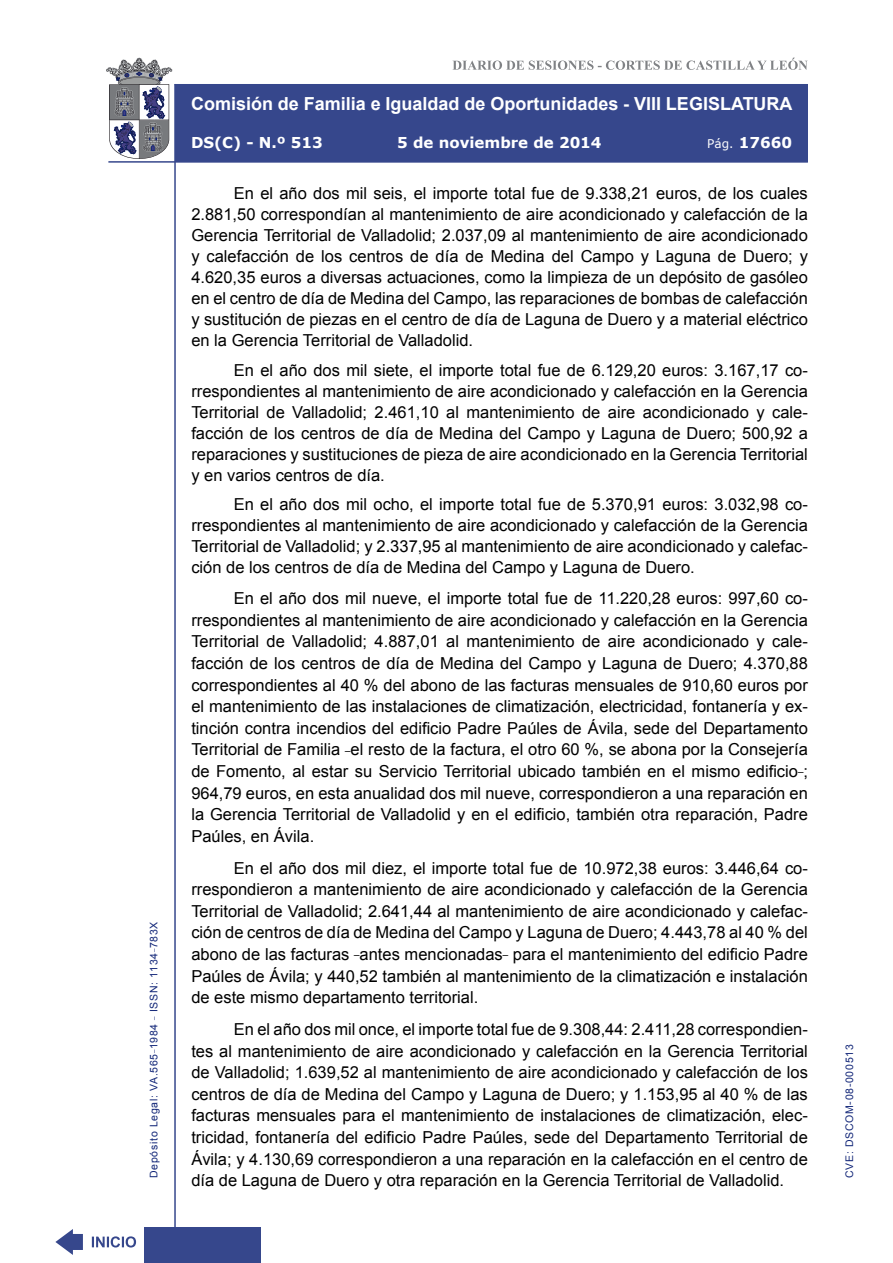
<style>
.page{position:relative;width:893px;height:1263px;background:#fff}
.page>*{position:absolute;margin:0;border:0;box-sizing:border-box;transform-origin:0 0}
.t1{font:700 18px "Arial";color:#fff}
.t2{font:16.5px/21.6px "Arial";color:#000;text-align:justify}
.t3{font:700 15px "Verdana";color:#fff}
.t4{font:10.5px "Arial";letter-spacing:.065em;color:#122678}
.s1{font-weight:400;font-size:12px}
</style>
<div class="page">
<svg style="left:452px;top:58px;width:356px;height:12px"></svg>
<hr style="left:174px;top:84px;width:2px;height:1179px;background:#36478c">
<div style="left:144px;top:1227px;width:117px;height:36px;background:#36478c"></div>
<div style="left:175px;top:84px;width:633px;height:78px;background:#36478c"></div>
<hr style="left:108px;top:161px;width:700px;height:2px;background:#36478c">
<svg style="left:92px;top:1236px;width:44px;height:11px"></svg>
<svg style="left:55px;top:1229px;width:28px;height:26px"></svg>
<svg style="left:106px;top:58px;width:66px;height:101px"></svg>
<p class="t4" style="left:147px;top:1178px;width:258px;rotate:-90deg">Depósito Legal: VA.565<sup>_</sup>1984 <sup>_</sup> ISSN: 1134<sup>_</sup>783X</p>
<p class="t1" style="left:191px;top:92px;width:603px">Comisión de Familia e Igualdad de Oportunidades - VIII LEGISLATURA</p>
<p class="t3" style="left:191px;top:132px;width:133px">DS(C) - N.º 513</p>
<p class="t3" style="left:397px;top:132px;width:206px">5 de noviembre de 2014</p>
<p class="t3" style="left:707px;top:132px;width:86px"><span class="s1">Pág.</span> 17660</p>
<p class="t2" style="left:191px;top:183px;width:618px;line-height:21px;text-indent:43px">En el año dos mil seis, el importe total fue de 9.338,21 euros, de los cuales 2.881,50 correspondían al mantenimiento de aire acondicionado y calefacción de la Gerencia Territorial de Valladolid; 2.037,09 al mantenimiento de aire acondicionado y calefacción de los centros de día de Medina del Campo y Laguna de Duero; y 4.620,35 euros a diversas actuaciones, como la limpieza de un depósito de gasóleo en el centro de día de Medina del Campo, las reparaciones de bombas de calefacción y sustitución de piezas en el centro de día de Laguna de Duero y a material eléctrico en la Gerencia Territorial de Valladolid.</p>
<p class="t2" style="left:191px;top:359px;width:618px;line-height:21px;text-indent:43px">En el año dos mil siete, el importe total fue de 6.129,20 euros: 3.167,17 co&shy;rrespondientes al mantenimiento de aire acondicionado y calefacción en la Gerencia Territorial de Valladolid; 2.461,10 al mantenimiento de aire acondicionado y cale&shy;facción de los centros de día de Medina del Campo y Laguna de Duero; 500,92 a reparaciones y sustituciones de pieza de aire acondicionado en la Gerencia Territorial y en varios centros de día.</p>
<p class="t2" style="left:191px;top:494px;width:618px;line-height:21px;text-indent:43px">En el año dos mil ocho, el importe total fue de 5.370,91 euros: 3.032,98 co&shy;rrespondientes al mantenimiento de aire acondicionado y calefacción de la Gerencia Territorial de Valladolid; y 2.337,95 al mantenimiento de aire acondicionado y calefac&shy;ción de los centros de día de Medina del Campo y Laguna de Duero.</p>
<p class="t2" style="left:191px;top:588px;width:618px;text-indent:43px">En el año dos mil nueve, el importe total fue de 11.220,28 euros: 997,60 co&shy;rrespondientes al mantenimiento de aire acondicionado y calefacción en la Gerencia Territorial de Valladolid; 4.887,01 al mantenimiento de aire acondicionado y cale&shy;facción de los centros de día de Medina del Campo y Laguna de Duero; 4.370,88 correspondientes al 40 % del abono de las facturas mensuales de 910,60 euros por el mantenimiento de las instalaciones de climatización, electricidad, fontanería y ex&shy;tinción contra incendios del edificio Padre Paúles de Ávila, sede del Departamento Territorial de Familia <sup>_</sup>el resto de la factura, el otro 60 %, se abona por la Consejería de Fomento, al estar su Servicio Territorial ubicado también en el mismo edificio<sup>_</sup>; 964,79 euros, en esta anualidad dos mil nueve, correspondieron a una reparación en la Gerencia Territorial de Valladolid y en el edificio, también otra reparación, Padre Paúles, en Ávila.</p>
<p class="t2" style="left:191px;top:857px;width:618px;text-indent:43px">En el año dos mil diez, el importe total fue de 10.972,38 euros: 3.446,64 co&shy;rrespondieron a mantenimiento de aire acondicionado y calefacción de la Gerencia Territorial de Valladolid; 2.641,44 al mantenimiento de aire acondicionado y calefac&shy;ción de centros de día de Medina del Campo y Laguna de Duero; 4.443,78 al 40 % del abono de las facturas <sup>_</sup>antes mencionadas<sup>_</sup> para el mantenimiento del edificio Padre Paúles de Ávila; y 440,52 también al mantenimiento de la climatización e instalación de este mismo departamento territorial.</p>
<p class="t2" style="left:191px;top:1018px;width:618px;text-indent:43px">En el año dos mil once, el importe total fue de 9.308,44: 2.411,28 correspondien&shy;tes al mantenimiento de aire acondicionado y calefacción en la Gerencia Territorial de Valladolid; 1.639,52 al mantenimiento de aire acondicionado y calefacción de los centros de día de Medina del Campo y Laguna de Duero; y 1.153,95 al 40 % de las facturas mensuales para el mantenimiento de instalaciones de climatización, elec&shy;tricidad, fontanería del edificio Padre Paúles, sede del Departamento Territorial de Ávila; y 4.130,69 correspondieron a una reparación en la calefacción en el centro de día de Laguna de Duero y otra reparación en la Gerencia Territorial de Valladolid.</p>
<p class="t4" style="left:843px;top:1178px;width:135px;rotate:-90deg">CVE: DSCOM-08-000513</p>
</div>
